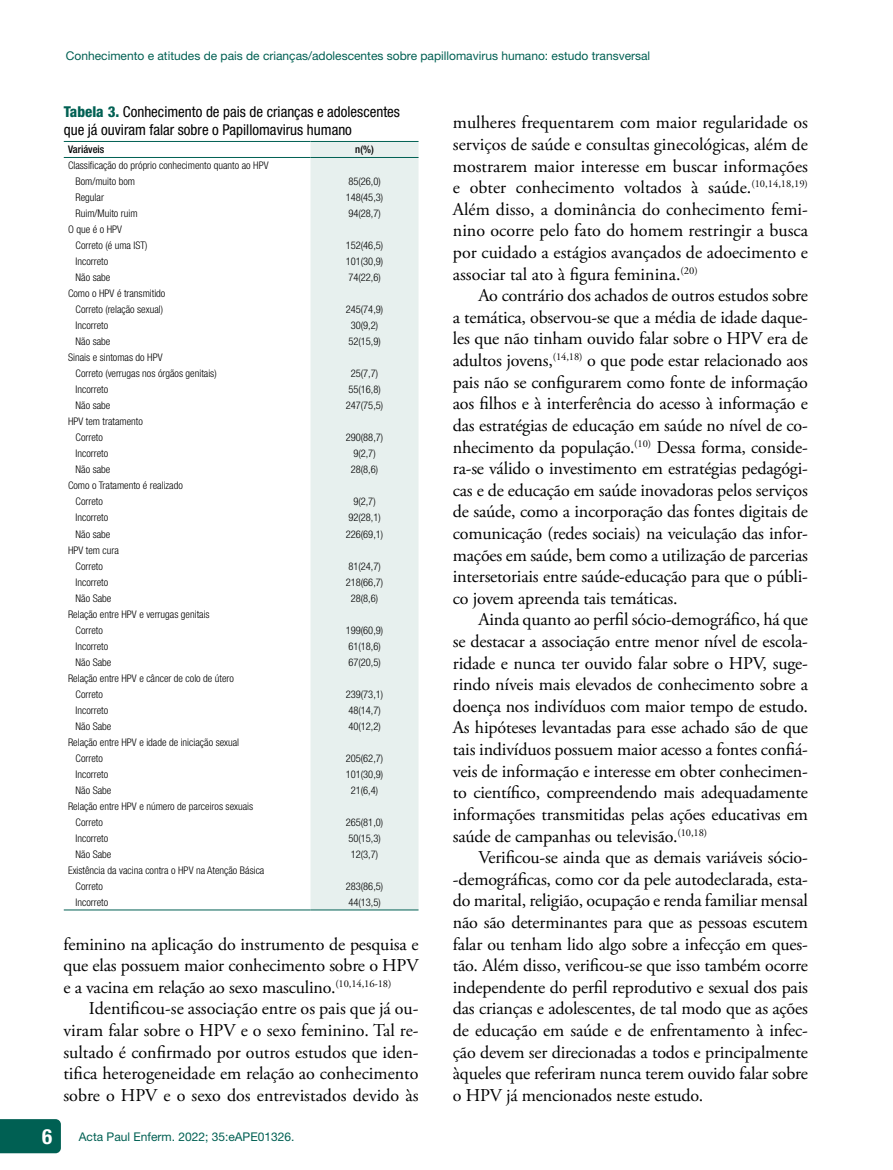
<style>
.page{position:relative;width:893px;height:1170px;background:#fff}
.page>*{position:absolute;margin:0;border:0;box-sizing:border-box;transform-origin:0 0}
.t1{font:700 condensed 21px "Helvetica Neue LT Std";color:#fff}
.t2{font:18px/21.6px "Adobe Garamond Pro";letter-spacing:-.01em;color:#000;text-align:justify}
.t3{font:condensed 15px/18px "Helvetica Neue LT Std";color:#000}
.t4{font:12px "Helvetica Neue LT Std";color:#006053}
.t5{font:300 condensed 10.5px/16px "Helvetica Neue LT Std";color:#000}
.t6{font:500 condensed 10.5px "Helvetica Neue LT Std";color:#000}
.s1{font-weight:800;color:#006053}
</style>
<div class="page">
<div style="left:0;top:1119px;width:61px;height:34px;background:#006053"></div>
<div style="left:310px;top:142px;width:108px;height:767px;background:#e7f0ee"></div>
<hr style="left:64px;top:909px;width:246px;height:1px;background:#006053">
<hr style="left:310px;top:909px;width:108px;height:1px;background:#006053">
<hr style="left:64px;top:141px;width:246px;height:1px;background:#006053">
<hr style="left:310px;top:141px;width:108px;height:1px;background:#006053">
<hr style="left:64px;top:157px;width:246px;height:1px;background:#006053">
<hr style="left:310px;top:157px;width:108px;height:1px;background:#006053">
<p class="t4" style="left:66px;top:48px;width:586px">Conhecimento e atitudes de pais de crianças/adolescentes sobre papillomavirus humano: estudo transversal</p>
<p class="t3" style="left:64px;top:103px;width:338px"><span class="s1">Tabela 3.</span> Conhecimento de pais de crianças e adolescentes que já ouviram falar sobre o Papillomavirus humano</p>
<p class="t6" style="left:68px;top:143px;width:38px">Variáveis</p>
<p class="t6" style="left:355px;top:143px;width:20px">n(%)</p>
<p class="t5" style="left:76px;top:157px;width:194px;text-indent:-8px">Classificação do próprio conhecimento quanto ao HPV<br>Bom/muito bom</p>
<p class="t5" style="left:348px;top:173px;width:34px">85(26,0)</p>
<p class="t5" style="left:76px;top:189px;width:30px">Regular</p>
<p class="t5" style="left:346px;top:189px;width:39px">148(45,3)</p>
<p class="t5" style="left:76px;top:205px;width:64px">Ruim/Muito ruim</p>
<p class="t5" style="left:348px;top:205px;width:34px">94(28,7)</p>
<p class="t5" style="left:76px;top:221px;width:73px;text-indent:-8px">O que é o HPV<br>Correto (é uma IST)</p>
<p class="t5" style="left:346px;top:237px;width:39px">152(46,5)</p>
<p class="t5" style="left:76px;top:253px;width:34px">Incorreto</p>
<p class="t5" style="left:346px;top:253px;width:39px">101(30,9)</p>
<p class="t5" style="left:76px;top:269px;width:36px">Não sabe</p>
<p class="t5" style="left:348px;top:269px;width:34px">74(22,6)</p>
<p class="t5" style="left:68px;top:285px;width:99px;text-align:center">Como o HPV é transmitido<br>Correto (relação sexual)</p>
<p class="t5" style="left:346px;top:301px;width:39px">245(74,9)</p>
<p class="t5" style="left:76px;top:317px;width:34px">Incorreto</p>
<p class="t5" style="left:351px;top:317px;width:29px">30(9,2)</p>
<p class="t5" style="left:76px;top:333px;width:36px">Não sabe</p>
<p class="t5" style="left:348px;top:333px;width:34px">52(15,9)</p>
<p class="t5" style="left:76px;top:349px;width:143px;text-indent:-8px">Sinais e sintomas do HPV<br>Correto (verrugas nos órgãos genitais)</p>
<p class="t5" style="left:351px;top:365px;width:29px">25(7,7)</p>
<p class="t5" style="left:76px;top:381px;width:34px">Incorreto</p>
<p class="t5" style="left:348px;top:381px;width:34px">55(16,8)</p>
<p class="t5" style="left:76px;top:397px;width:36px">Não sabe</p>
<p class="t5" style="left:346px;top:397px;width:39px">247(75,5)</p>
<p class="t5" style="left:76px;top:413px;width:69px;text-indent:-8px">HPV tem tratamento<br>Correto</p>
<p class="t5" style="left:346px;top:429px;width:39px">290(88,7)</p>
<p class="t5" style="left:76px;top:445px;width:34px">Incorreto</p>
<p class="t5" style="left:353px;top:445px;width:24px">9(2,7)</p>
<p class="t5" style="left:76px;top:461px;width:36px">Não sabe</p>
<p class="t5" style="left:351px;top:461px;width:29px">28(8,6)</p>
<p class="t5" style="left:76px;top:477px;width:109px;text-indent:-8px">Como o Tratamento é realizado<br>Correto</p>
<p class="t5" style="left:353px;top:493px;width:24px">9(2,7)</p>
<p class="t5" style="left:76px;top:509px;width:34px">Incorreto</p>
<p class="t5" style="left:348px;top:509px;width:34px">92(28,1)</p>
<p class="t5" style="left:76px;top:525px;width:36px">Não sabe</p>
<p class="t5" style="left:346px;top:525px;width:39px">226(69,1)</p>
<p class="t5" style="left:76px;top:541px;width:45px;text-indent:-8px">HPV tem cura<br>Correto</p>
<p class="t5" style="left:348px;top:557px;width:34px">81(24,7)</p>
<p class="t5" style="left:76px;top:573px;width:34px">Incorreto</p>
<p class="t5" style="left:346px;top:573px;width:39px">218(66,7)</p>
<p class="t5" style="left:76px;top:589px;width:37px">Não Sabe</p>
<p class="t5" style="left:351px;top:589px;width:29px">28(8,6)</p>
<p class="t5" style="left:76px;top:605px;width:136px;text-indent:-8px">Relação entre HPV e verrugas genitais<br>Correto</p>
<p class="t5" style="left:346px;top:621px;width:39px">199(60,9)</p>
<p class="t5" style="left:76px;top:637px;width:34px">Incorreto</p>
<p class="t5" style="left:348px;top:637px;width:34px">61(18,6)</p>
<p class="t5" style="left:76px;top:653px;width:37px">Não Sabe</p>
<p class="t5" style="left:348px;top:653px;width:34px">67(20,5)</p>
<p class="t5" style="left:76px;top:669px;width:160px;text-indent:-8px">Relação entre HPV e câncer de colo de útero<br>Correto</p>
<p class="t5" style="left:346px;top:685px;width:39px">239(73,1)</p>
<p class="t5" style="left:76px;top:701px;width:34px">Incorreto</p>
<p class="t5" style="left:348px;top:701px;width:34px">48(14,7)</p>
<p class="t5" style="left:76px;top:717px;width:37px">Não Sabe</p>
<p class="t5" style="left:348px;top:717px;width:34px">40(12,2)</p>
<p class="t5" style="left:76px;top:733px;width:165px;text-indent:-8px">Relação entre HPV e idade de iniciação sexual<br>Correto</p>
<p class="t5" style="left:346px;top:749px;width:39px">205(62,7)</p>
<p class="t5" style="left:76px;top:765px;width:34px">Incorreto</p>
<p class="t5" style="left:346px;top:765px;width:39px">101(30,9)</p>
<p class="t5" style="left:76px;top:781px;width:37px">Não Sabe</p>
<p class="t5" style="left:351px;top:781px;width:29px">21(6,4)</p>
<p class="t5" style="left:76px;top:797px;width:179px;text-indent:-8px">Relação entre HPV e número de parceiros sexuais<br>Correto</p>
<p class="t5" style="left:346px;top:813px;width:39px">265(81,0)</p>
<p class="t5" style="left:76px;top:829px;width:34px">Incorreto</p>
<p class="t5" style="left:348px;top:829px;width:34px">50(15,3)</p>
<p class="t5" style="left:76px;top:845px;width:37px">Não Sabe</p>
<p class="t5" style="left:351px;top:845px;width:29px">12(3,7)</p>
<p class="t5" style="left:76px;top:861px;width:190px;text-indent:-8px">Existência da vacina contra o HPV na Atenção Básica<br>Correto</p>
<p class="t5" style="left:346px;top:877px;width:39px">283(86,5)</p>
<p class="t5" style="left:76px;top:893px;width:34px">Incorreto</p>
<p class="t5" style="left:348px;top:893px;width:34px">44(13,5)</p>
<p class="t2" style="left:63px;top:933px;width:357px">feminino na aplicação do instrumento de pesquisa e que elas possuem maior conhecimento sobre o HPV e a vacina em relação ao sexo masculino.<sup>(10,14,16-18)</sup></p>
<p class="t2" style="left:63px;top:998px;width:357px;text-indent:26px">Identificou-se associação entre os pais que já ou&shy;viram falar sobre o HPV e o sexo feminino. Tal re&shy;sultado é confirmado por outros estudos que iden&shy;tifica heterogeneidade em relação ao conhecimento sobre o HPV e o sexo dos entrevistados devido às</p>
<p class="t1" style="left:42px;top:1123px;width:12px">6</p>
<p class="t4" style="left:79px;top:1129px;width:217px">Acta Paul Enferm. 2022; 35:eAPE01326.</p>
<p class="t2" style="left:453px;top:112px;width:357px">mulheres frequentarem com maior regularidade os serviços de saúde e consultas ginecológicas, além de mostrarem maior interesse em buscar informações e obter conhecimento voltados à saúde.<sup>(10,14,18,19)<br></sup>Além disso, a dominância do conhecimento femi&shy;nino ocorre pelo fato do homem restringir a busca por cuidado a estágios avançados de adoecimento e associar tal ato à figura feminina.<sup>(20)</sup></p>
<p class="t2" style="left:453px;top:285px;width:357px;text-indent:26px">Ao contrário dos achados de outros estudos sobre a temática, observou-se que a média de idade daque&shy;les que não tinham ouvido falar sobre o HPV era de adultos jovens,<sup>(14,18)</sup> o que pode estar relacionado aos pais não se configurarem como fonte de informação aos filhos e à interferência do acesso à informação e das estratégias de educação em saúde no nível de co&shy;nhecimento da população.<sup>(10)</sup> Dessa forma, conside&shy;ra-se válido o investimento em estratégias pedagógi&shy;cas e de educação em saúde inovadoras pelos serviços de saúde, como a incorporação das fontes digitais de comunicação (redes sociais) na veiculação das infor&shy;mações em saúde, bem como a utilização de parcerias intersetoriais entre saúde-educação para que o públi&shy;co jovem apreenda tais temáticas.</p>
<p class="t2" style="left:453px;top:609px;width:357px;text-indent:26px">Ainda quanto ao perfil sócio-demográfico, há que se destacar a associação entre menor nível de escola&shy;ridade e nunca ter ouvido falar sobre o HPV, suge&shy;rindo níveis mais elevados de conhecimento sobre a doença nos indivíduos com maior tempo de estudo.<br>As hipóteses levantadas para esse achado são de que tais indivíduos possuem maior acesso a fontes confiá&shy;veis de informação e interesse em obter conhecimen&shy;to científico, compreendendo mais adequadamente informações transmitidas pelas ações educativas em saúde de campanhas ou televisão.<sup>(10,18)</sup></p>
<p class="t2" style="left:453px;top:847px;width:357px;text-indent:26px">Verificou-se ainda que as demais variáveis sócio--demográficas, como cor da pele autodeclarada, esta&shy;do marital, religião, ocupação e renda familiar mensal não são determinantes para que as pessoas escutem falar ou tenham lido algo sobre a infecção em ques&shy;tão. Além disso, verificou-se que isso também ocorre independente do perfil reprodutivo e sexual dos pais das crianças e adolescentes, de tal modo que as ações de educação em saúde e de enfrentamento à infec&shy;ção devem ser direcionadas a todos e principalmente àqueles que referiram nunca terem ouvido falar sobre o HPV já mencionados neste estudo.</p>
</div>
